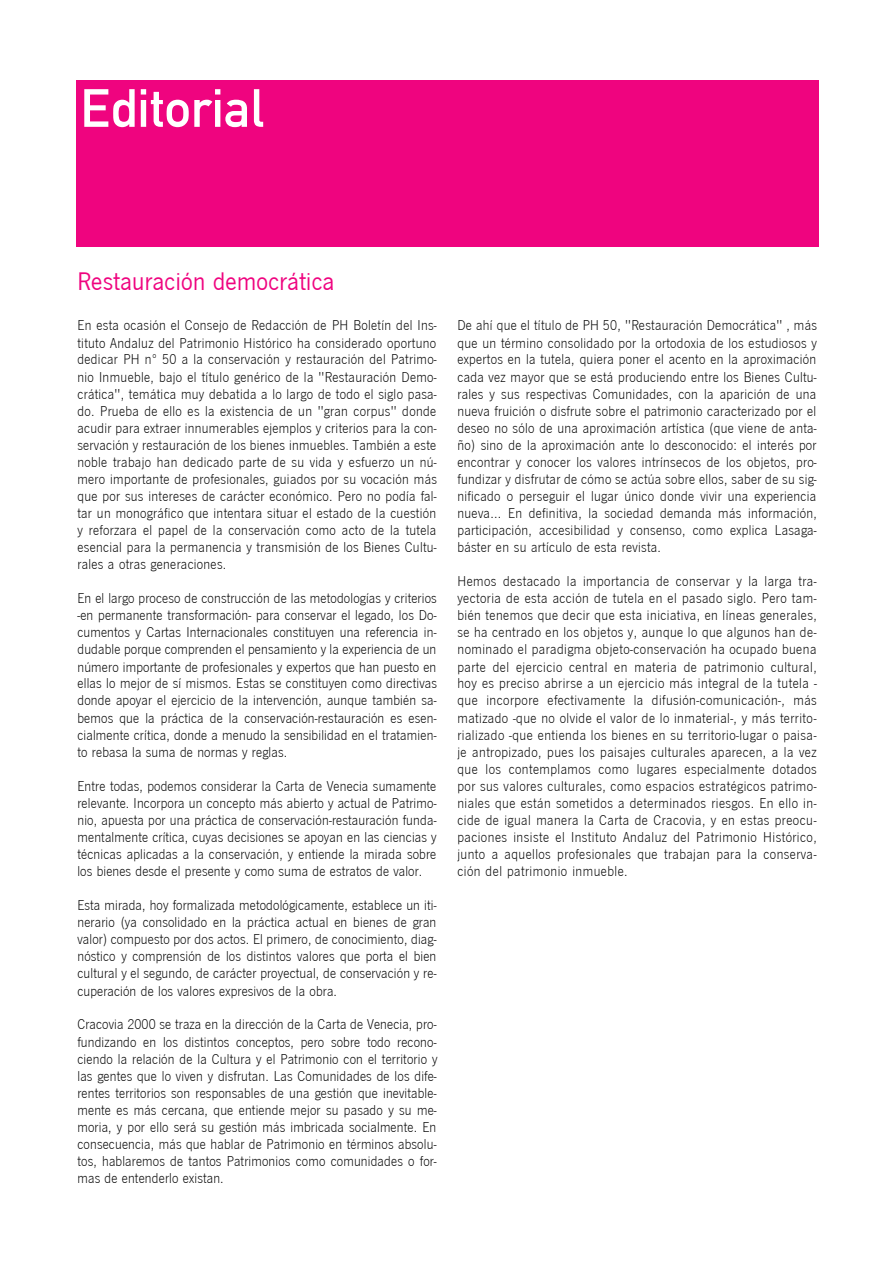
<style>
.page{position:relative;width:893px;height:1263px;background:#fff}
.page>*{position:absolute;margin:0;border:0;box-sizing:border-box;transform-origin:0 0}
.t1{font:52.95px "DIN Mittelschrift";color:#fff}
.t2{font:26.25px "News Got T";letter-spacing:.015em;color:#ef047f}
.t3{font:14.7px/17.1px "News Got T Lig";letter-spacing:.01em;color:#000;text-align:justify}
</style>
<div class="page">
<div style="left:76px;top:80px;width:742px;height:166px;background:#ef047f"></div>
<h1 class="t1" style="left:80px;top:77px;width:185px">Editorial</h1>
<h2 class="t2" style="left:77px;top:267px;width:258px">Restauración democrática</h2>
<p class="t3" style="left:77px;top:316px;width:361px">En esta ocasión el Consejo de Redacción de PH Boletín del Ins&shy;tituto Andaluz del Patrimonio Histórico ha considerado oportuno dedicar PH nº 50 a la conservación y restauración del Patrimo&shy;nio Inmueble, bajo el título genérico de la "Restauración Demo&shy;crática", temática muy debatida a lo largo de todo el siglo pasa&shy;do. Prueba de ello es la existencia de un "gran corpus" donde acudir para extraer innumerables ejemplos y criterios para la con&shy;servación y restauración de los bienes inmuebles. También a este noble trabajo han dedicado parte de su vida y esfuerzo un nú&shy;mero importante de profesionales, guiados por su vocación más que por sus intereses de carácter económico. Pero no podía fal&shy;tar un monográfico que intentara situar el estado de la cuestión y reforzara el papel de la conservación como acto de la tutela esencial para la permanencia y transmisión de los Bienes Cultu&shy;rales a otras generaciones.</p>
<p class="t3" style="left:77px;top:589px;width:361px">En el largo proceso de construcción de las metodologías y criterios -en permanente transformación- para conservar el legado, los Do&shy;cumentos y Cartas Internacionales constituyen una referencia in&shy;dudable porque comprenden el pensamiento y la experiencia de un número importante de profesionales y expertos que han puesto en ellas lo mejor de sí mismos. Estas se constituyen como directivas donde apoyar el ejercicio de la intervención, aunque también sa&shy;bemos que la práctica de la conservación-restauración es esen&shy;cialmente crítica, donde a menudo la sensibilidad en el tratamien&shy;to rebasa la suma de normas y reglas.</p>
<p class="t3" style="left:77px;top:777px;width:361px">Entre todas, podemos considerar la Carta de Venecia sumamente relevante. Incorpora un concepto más abierto y actual de Patrimo&shy;nio, apuesta por una práctica de conservación-restauración funda&shy;mentalmente crítica, cuyas decisiones se apoyan en las ciencias y técnicas aplicadas a la conservación, y entiende la mirada sobre los bienes desde el presente y como suma de estratos de valor.</p>
<p class="t3" style="left:77px;top:896px;width:360px">Esta mirada, hoy formalizada metodológicamente, establece un iti&shy;nerario (ya consolidado en la práctica actual en bienes de gran valor) compuesto por dos actos. El primero, de conocimiento, diag&shy;nóstico y comprensión de los distintos valores que porta el bien cultural y el segundo, de carácter proyectual, de conservación y re&shy;cuperación de los valores expresivos de la obra.</p>
<p class="t3" style="left:77px;top:1016px;width:361px">Cracovia 2000 se traza en la dirección de la Carta de Venecia, pro&shy;fundizando en los distintos conceptos, pero sobre todo recono&shy;ciendo la relación de la Cultura y el Patrimonio con el territorio y las gentes que lo viven y disfrutan. Las Comunidades de los dife&shy;rentes territorios son responsables de una gestión que inevitable&shy;mente es más cercana, que entiende mejor su pasado y su me&shy;moria, y por ello será su gestión más imbricada socialmente. En consecuencia, más que hablar de Patrimonio en términos absolu&shy;tos, hablaremos de tantos Patrimonios como comunidades o for&shy;mas de entenderlo existan.</p>
<p class="t3" style="left:457px;top:316px;width:361px">De ahí que el título de PH 50, "Restauración Democrática" , más que un término consolidado por la ortodoxia de los estudiosos y expertos en la tutela, quiera poner el acento en la aproximación cada vez mayor que se está produciendo entre los Bienes Cultu&shy;rales y sus respectivas Comunidades, con la aparición de una nueva fruición o disfrute sobre el patrimonio caracterizado por el deseo no sólo de una aproximación artística (que viene de anta&shy;ño) sino de la aproximación ante lo desconocido: el interés por encontrar y conocer los valores intrínsecos de los objetos, pro&shy;fundizar y disfrutar de cómo se actúa sobre ellos, saber de su sig&shy;nificado o perseguir el lugar único donde vivir una experiencia nueva... En definitiva, la sociedad demanda más información, participación, accesibilidad y consenso, como explica Lasaga&shy;báster en su artículo de esta revista.</p>
<p class="t3" style="left:457px;top:572px;width:361px">Hemos destacado la importancia de conservar y la larga tra&shy;yectoria de esta acción de tutela en el pasado siglo. Pero tam&shy;bién tenemos que decir que esta iniciativa, en líneas generales, se ha centrado en los objetos y, aunque lo que algunos han de&shy;nominado el paradigma objeto-conservación ha ocupado buena parte del ejercicio central en materia de patrimonio cultural, hoy es preciso abrirse a un ejercicio más integral de la tutela - que incorpore efectivamente la difusión-comunicación-, más matizado -que no olvide el valor de lo inmaterial-, y más territo&shy;rializado -que entienda los bienes en su territorio-lugar o paisa&shy;je antropizado, pues los paisajes culturales aparecen, a la vez que los contemplamos como lugares especialmente dotados por sus valores culturales, como espacios estratégicos patrimo&shy;niales que están sometidos a determinados riesgos. En ello in&shy;cide de igual manera la Carta de Cracovia, y en estas preocu&shy;paciones insiste el Instituto Andaluz del Patrimonio Histórico, junto a aquellos profesionales que trabajan para la conserva&shy;ción del patrimonio inmueble.</p>
</div>
